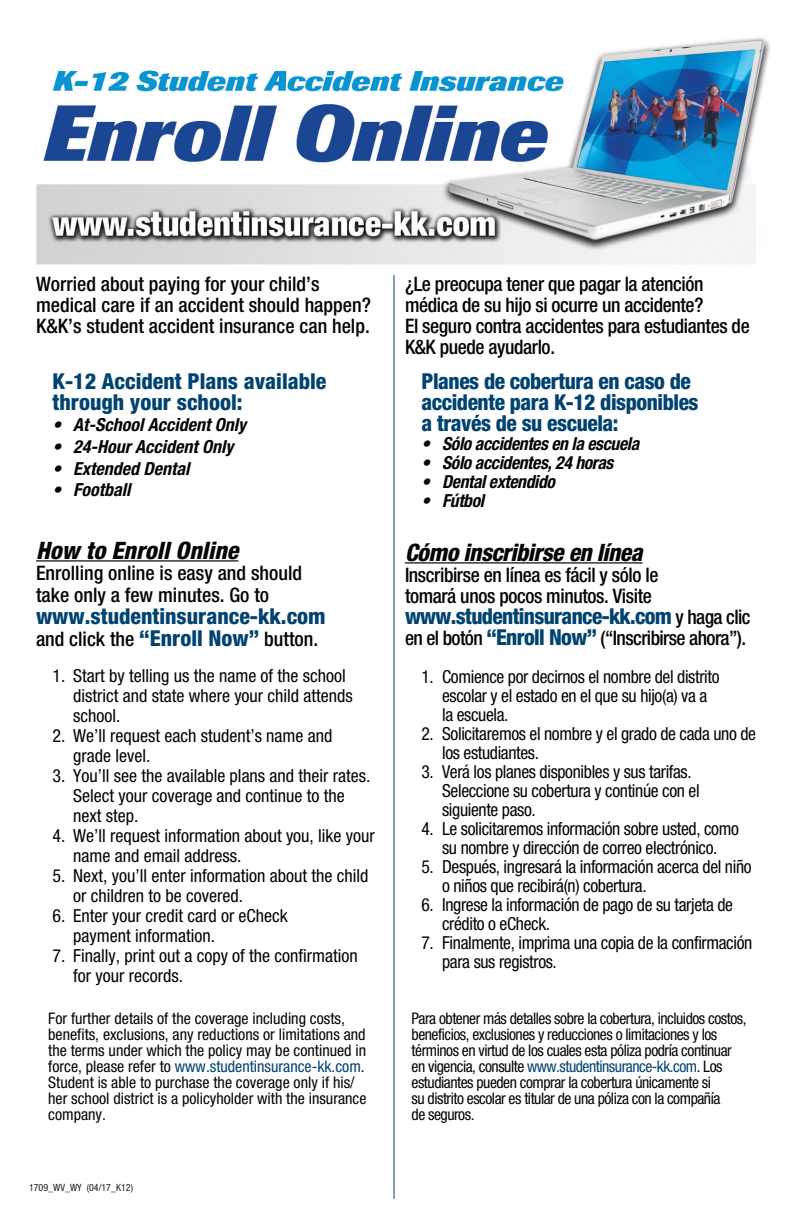
<style>
.page{position:relative;width:792px;height:1224px;background:#fff}
.page>*{position:absolute;margin:0;border:0;box-sizing:border-box;transform-origin:0 0}
.t1{font:italic 800 condensed 24px "Helvetica Neue";letter-spacing:-.02em;color:#040503}
.t2{font:italic 800 condensed 24px "Helvetica Neue";color:#040503}
.t3{font:800 condensed 22px/21px "Helvetica Neue";letter-spacing:-.02em;color:#004270}
.t4{font:800 condensed 22px/21px "Helvetica Neue";color:#004270}
.t5{font:500 condensed 20px/21px "Helvetica Neue";letter-spacing:-.02em;color:#040503}
.t6{font:500 condensed 20px/21px "Helvetica Neue";color:#040503}
.t7{font:condensed 18px/19px "Helvetica Neue";letter-spacing:-.02em;color:#040503}
.t8{font:condensed 18px/20px "Helvetica Neue";color:#040503}
.t9{font:italic 700 condensed 18px "Helvetica Neue";letter-spacing:-.02em;color:#040503}
.t10{font:italic 700 condensed 18px "Helvetica Neue";color:#040503}
.t11{font:condensed 16px/16px "Helvetica Neue";letter-spacing:-.03em;color:#040503}
.t12{font:condensed 16px/16px "Helvetica Neue";color:#040503}
.t13{font:condensed 10px "Helvetica Neue";color:#231f20}
.s1{font-weight:800;font-size:22px;color:#004270}
.s2{color:#004270}
.s3{font-weight:500;font-size:20px;color:#040503}
</style>
<div class="page">
<img style="left:36px;top:37px;width:734px;height:1162px">
<hr style="left:36px;top:560px;width:202px;height:2px;background:#040503">
<hr style="left:405px;top:562px;width:238px;height:2px;background:#040503">
<hr style="left:394px;top:275px;width:1px;height:924px;background:#004270">
<p class="t6" style="left:36px;top:273px;width:336px">Worried about paying for your child’s medical care if an accident should happen?<br>K&amp;K’s student accident insurance can help.</p>
<p class="t4" style="left:53px;top:370px;width:275px">K-12 Accident Plans available through your school:</p>
<p class="t10" style="left:53px;top:414px;width:195px">• At-School Accident Only</p>
<p class="t10" style="left:53px;top:436px;width:182px">• 24-Hour Accident Only</p>
<p class="t10" style="left:53px;top:457px;width:138px">• Extended Dental</p>
<p class="t10" style="left:53px;top:479px;width:79px">• Football</p>
<p class="t2" style="left:36px;top:535px;width:204px">How to Enroll Online</p>
<p class="t6" style="left:36px;top:562px;width:268px">Enrolling online is easy and should</p>
<p class="t6" style="left:36px;top:584px;width:235px">take only a few minutes. Go to</p>
<p class="t4" style="left:36px;top:605px;width:291px">www.studentinsurance-kk.com</p>
<p class="t6" style="left:36px;top:628px;width:284px">and click the <span class="s1">“Enroll Now”</span> button.</p>
<p class="t8" style="left:73px;top:665px;width:281px;text-indent:-21px">1. Start by telling us the name of the school district and state where your child attends school.</p>
<p class="t8" style="left:73px;top:725px;width:261px;text-indent:-21px">2. We’ll request each student’s name and grade level.</p>
<p class="t8" style="left:73px;top:765px;width:299px;text-indent:-21px">3. You’ll see the available plans and their rates.<br>Select your coverage and continue to the next step.</p>
<p class="t8" style="left:73px;top:825px;width:303px;text-indent:-21px">4. We’ll request information about you, like your name and email address.</p>
<p class="t8" style="left:73px;top:865px;width:297px;text-indent:-21px">5. Next, you’ll enter information about the child or children to be covered.</p>
<p class="t8" style="left:73px;top:905px;width:216px;text-indent:-21px">6. Enter your credit card or eCheck payment information.</p>
<p class="t8" style="left:73px;top:945px;width:286px;text-indent:-21px">7. Finally, print out a copy of the confirmation for your records.</p>
<p class="t12" style="left:48px;top:1010px;width:320px">For further details of the coverage including costs, benefits, exclusions, any reductions or limitations and the terms under which the policy may be continued in force, please refer to <span class="s2">www.studentinsurance-kk.com</span>.<br>Student is able to purchase the coverage only if his/ her school district is a policyholder with the insurance company.</p>
<p class="t13" style="left:29px;top:1182px;width:106px">1709_WV_WY (04/17_K12)</p>
<p class="t5" style="left:405px;top:273px;width:346px">¿Le preocupa tener que pagar la atención médica de su hijo si ocurre un accidente?<br>El seguro contra accidentes para estudiantes de K&amp;K puede ayudarlo.</p>
<p class="t3" style="left:422px;top:370px;width:279px">Planes de cobertura en caso de accidente para K-12 disponibles a través de su escuela:</p>
<p class="t9" style="left:422px;top:432px;width:219px">• Sólo accidentes en la escuela</p>
<p class="t9" style="left:422px;top:451px;width:193px">• Sólo accidentes, 24 horas</p>
<p class="t9" style="left:422px;top:470px;width:135px">• Dental extendido</p>
<p class="t9" style="left:422px;top:489px;width:64px">• Fútbol</p>
<p class="t1" style="left:405px;top:537px;width:239px">Cómo inscribirse en línea</p>
<p class="t5" style="left:405px;top:564px;width:255px">Inscribirse en línea es fácil y sólo le tomará unos pocos minutos. Visite</p>
<p class="t3" style="left:405px;top:605px;width:347px">www.studentinsurance-kk.com <span class="s3">y haga clic</span></p>
<p class="t5" style="left:405px;top:627px;width:343px">en el botón <span class="s1">“Enroll Now”</span> (“Inscribirse ahora”).</p>
<p class="t7" style="left:442px;top:667px;width:279px;text-indent:-21px">1. Comience por decirnos el nombre del distrito escolar y el estado en el que su hijo(a) va a la escuela.</p>
<p class="t7" style="left:442px;top:724px;width:315px;text-indent:-21px">2. Solicitaremos el nombre y el grado de cada uno de los estudiantes.</p>
<p class="t7" style="left:442px;top:762px;width:259px;text-indent:-21px">3. Verá los planes disponibles y sus tarifas.<br>Seleccione su cobertura y continúe con el siguiente paso.</p>
<p class="t7" style="left:422px;top:819px;width:319px;text-align:center">4. Le solicitaremos información sobre usted, como su nombre y dirección de correo electrónico.</p>
<p class="t7" style="left:442px;top:857px;width:311px;text-indent:-21px">5. Después, ingresará la información acerca del niño o niños que recibirá(n) cobertura.</p>
<p class="t7" style="left:442px;top:895px;width:292px;text-indent:-21px">6. Ingrese la información de pago de su tarjeta de crédito o eCheck.</p>
<p class="t7" style="left:442px;top:933px;width:312px;text-indent:-21px">7. Finalmente, imprima una copia de la confirmación para sus registros.</p>
<p class="t11" style="left:412px;top:1010px;width:336px">Para obtener más detalles sobre la cobertura, incluidos costos, beneficios, exclusiones y reducciones o limitaciones y los términos en virtud de los cuales esta póliza podría continuar en vigencia, consulte <span class="s2">www.studentinsurance-kk.com</span>. Los estudiantes pueden comprar la cobertura únicamente si<br>su distrito escolar es titular de una póliza con la compañía<br>de seguros.</p>
</div>
